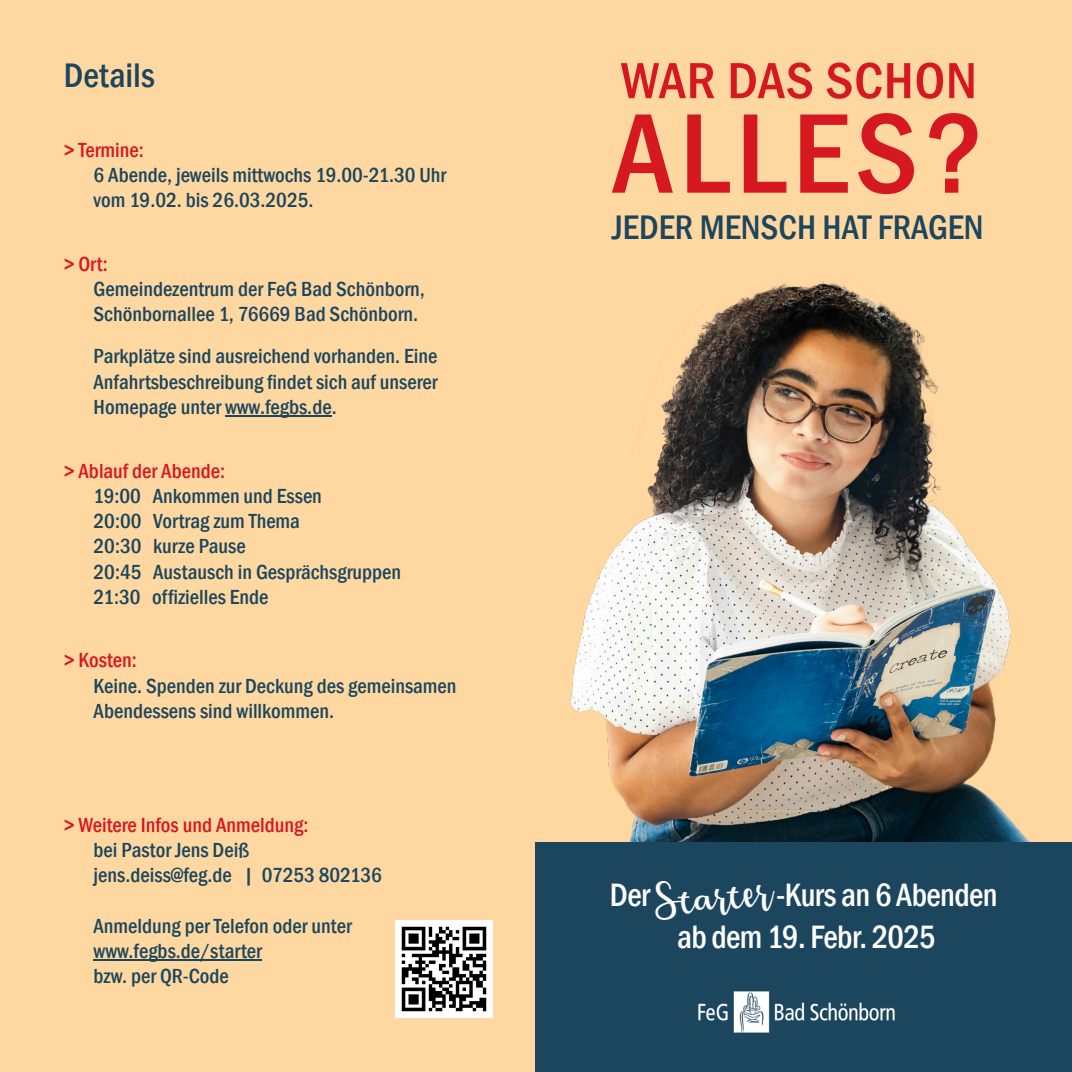
<style>
.page{position:relative;width:1072px;height:1072px;background:#fff}
.page>*{position:absolute;margin:0;border:0;box-sizing:border-box;transform-origin:0 0}
.t1{font:500 condensed 117.25px "Franklin Gothic";letter-spacing:.05em;color:#d61821;scale:1.05 1}
.t2{font:500 condensed 52.5px "Franklin Gothic";letter-spacing:.01em;color:#d61821;scale:1.05 1}
.t3{font:40.25px "Breetty";color:#fff}
.t4{font:500 condensed 35px "Franklin Gothic";color:#1b465e}
.t5{font:500 condensed 33.25px "Franklin Gothic";letter-spacing:-.02em;color:#fff}
.t6{font:500 condensed 21px "Franklin Gothic";color:#1b465e}
.t7{font:500 condensed 21px "Franklin Gothic";color:#d61821}
</style>
<div class="page">
<div style="left:0;top:0;width:1071px;height:1071px;background:#ffd7a0"></div>
<img style="left:570px;top:277px;width:493px;height:565px">
<div style="left:536px;top:842px;width:535px;height:229px;background:#1b465e"></div>
<img style="left:698px;top:991px;width:196px;height:41px">
<hr style="left:225px;top:415px;width:106px;height:1px;background:#1b465e">
<hr style="left:94px;top:959px;width:168px;height:1px;background:#1b465e">
<img style="left:395px;top:920px;width:97px;height:97px">
<p class="t4" style="left:64px;top:62px;width:92px">Details</p>
<p class="t7" style="left:64px;top:142px;width:82px">&gt; Termine:</p>
<p class="t6" style="left:94px;top:167px;width:354px">6 Abende, jeweils mittwochs 19.00-21.30 Uhr</p>
<p class="t6" style="left:94px;top:192px;width:221px">vom 19.02. bis 26.03.2025.</p>
<p class="t7" style="left:64px;top:256px;width:45px">&gt; Ort:</p>
<p class="t6" style="left:94px;top:281px;width:333px">Gemeindezentrum der FeG Bad Schönborn,</p>
<p class="t6" style="left:94px;top:307px;width:326px">Schönbornallee 1, 76669 Bad Schönborn.</p>
<p class="t6" style="left:94px;top:349px;width:345px">Parkplätze sind ausreichend vorhanden. Eine</p>
<p class="t6" style="left:94px;top:374px;width:345px">Anfahrtsbeschreibung findet sich auf unserer</p>
<p class="t6" style="left:94px;top:399px;width:244px">Homepage unter www.fegbs.de.</p>
<p class="t7" style="left:64px;top:463px;width:163px">&gt; Ablauf der Abende:</p>
<p class="t6" style="left:94px;top:488px;width:230px">19:00 Ankommen und Essen</p>
<p class="t6" style="left:94px;top:513px;width:208px">20:00 Vortrag zum Thema</p>
<p class="t6" style="left:94px;top:538px;width:154px">20:30 kurze Pause</p>
<p class="t6" style="left:94px;top:563px;width:309px">20:45 Austausch in Gesprächsgruppen</p>
<p class="t6" style="left:94px;top:589px;width:176px">21:30 offizielles Ende</p>
<p class="t7" style="left:64px;top:652px;width:75px">&gt; Kosten:</p>
<p class="t6" style="left:94px;top:678px;width:364px">Keine. Spenden zur Deckung des gemeinsamen</p>
<p class="t6" style="left:94px;top:703px;width:242px">Abendessens sind willkommen.</p>
<p class="t7" style="left:64px;top:817px;width:246px">&gt; Weitere Infos und Anmeldung:</p>
<p class="t6" style="left:94px;top:842px;width:157px">bei Pastor Jens Deiß</p>
<p class="t6" style="left:94px;top:867px;width:290px">jens.deiss@feg.de | 07253 802136</p>
<p class="t6" style="left:94px;top:918px;width:260px">Anmeldung per Telefon oder unter</p>
<p class="t6" style="left:94px;top:943px;width:170px">www.fegbs.de/starter</p>
<p class="t6" style="left:94px;top:968px;width:137px">bzw. per QR-Code</p>
<p class="t2" style="left:620px;top:61px;width:341px">WAR DAS SCHON</p>
<p class="t1" style="left:612px;top:111px;width:356px">ALLES?</p>
<p class="t4" style="left:612px;top:214px;width:373px">JEDER MENSCH HAT FRAGEN</p>
<p class="t3" style="left:653px;top:885px;width:119px;rotate:-6deg">Starter</p>
<p class="t5" style="left:610px;top:882px;width:41px">Der</p>
<p class="t5" style="left:776px;top:882px;width:223px">-Kurs an 6 Abenden</p>
<p class="t5" style="left:677px;top:924px;width:260px">ab dem 19. Febr. 2025</p>
</div>
